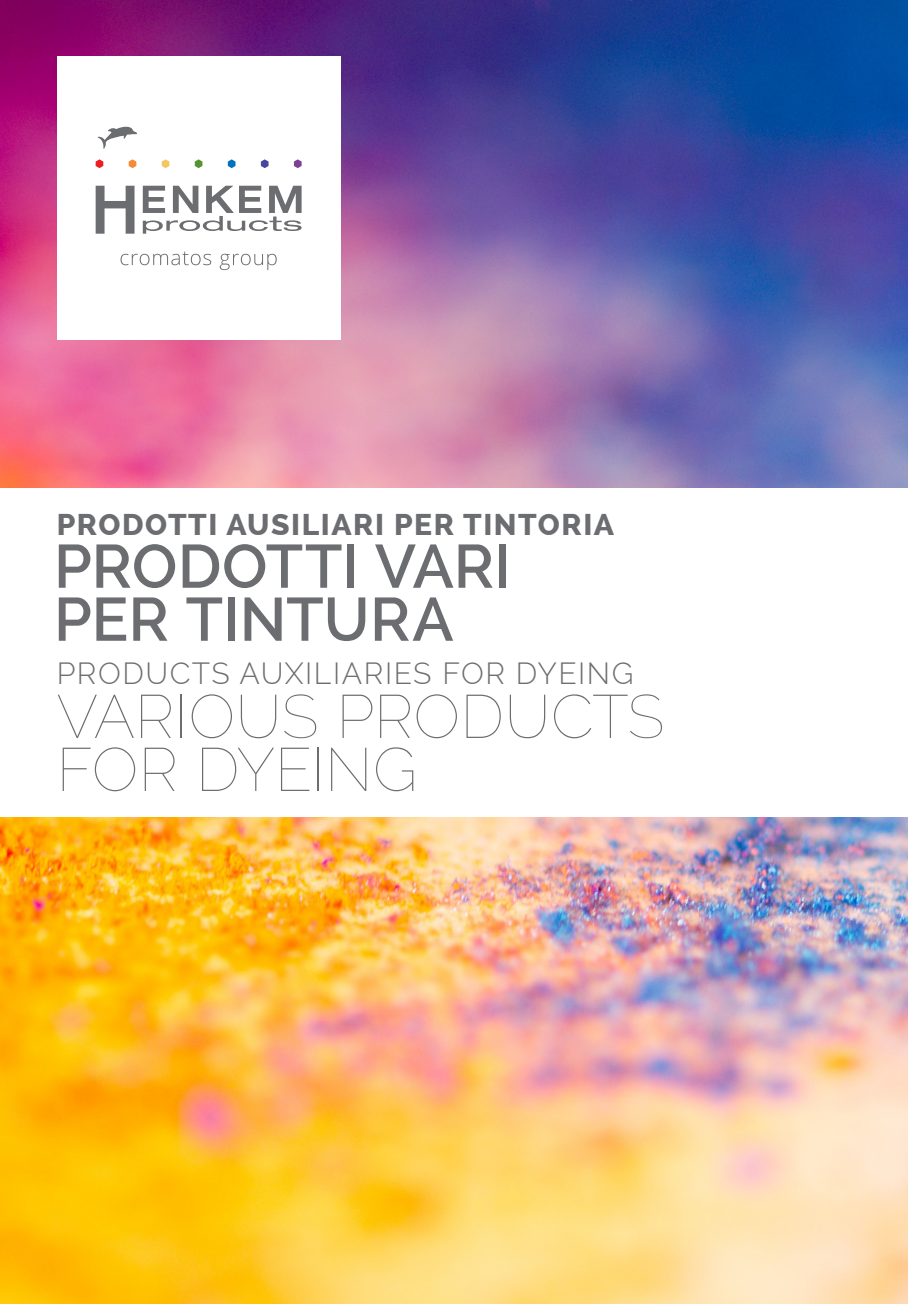
<style>
.page{position:relative;width:908px;height:1304px;background:#fff}
.page>*{position:absolute;margin:0;border:0;box-sizing:border-box;transform-origin:0 0}
.t1{font:100 61px/53px "Raleway";letter-spacing:-.005em;color:#6c6d70}
.t2{font:600 61px/53px "Raleway";letter-spacing:-.005em;color:#6c6d70}
.t3{font:300 30px "Raleway";letter-spacing:.05em;color:#6c6d70}
.t4{font:800 30px "Raleway";letter-spacing:.05em;color:#6c6d70}
</style>
<div class="page">
<img style="left:0;top:0;width:907px;height:1304px">
<div style="left:57px;top:57px;width:283px;height:283px;background:#fff"></div>
<svg style="left:120px;top:251px;width:156px;height:19px"></svg>
<svg style="left:96px;top:127px;width:205px;height:107px"></svg>
<div style="left:0;top:488px;width:907px;height:328px;background:#fff"></div>
<p class="t4" style="left:57px;top:507px;width:558px">PRODOTTI AUSILIARI PER TINTORIA</p>
<h1 class="t2" style="left:54px;top:540px;width:458px">PRODOTTI VARI<br>PER TINTURA</h1>
<p class="t3" style="left:57px;top:656px;width:578px">PRODUCTS AUXILIARIES FOR DYEING</p>
<h1 class="t1" style="left:56px;top:690px;width:609px">VARIOUS PRODUCTS<br>FOR DYEING</h1>
</div>
